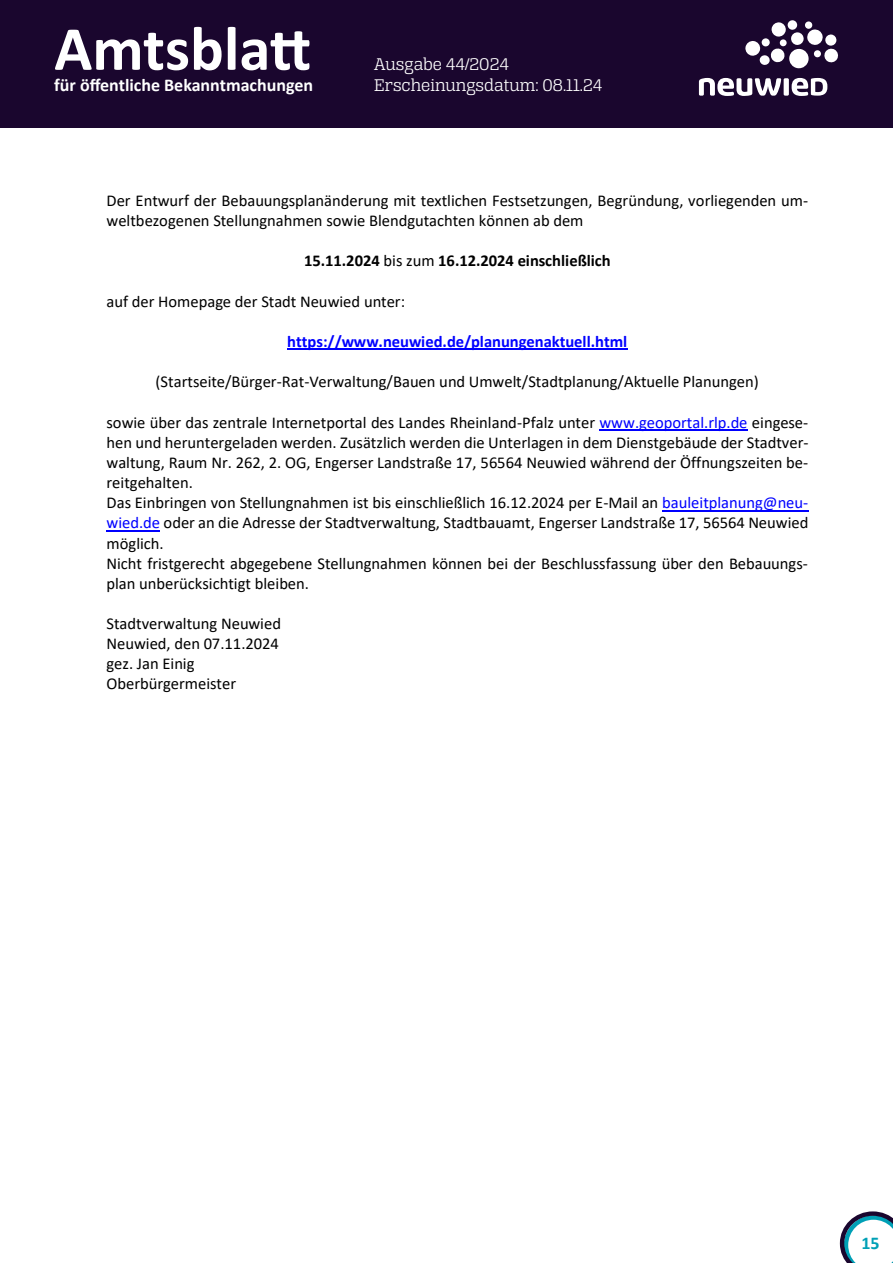
<style>
.page{position:relative;width:893px;height:1263px;background:#fff}
.page>*{position:absolute;margin:0;border:0;box-sizing:border-box;transform-origin:0 0}
.t1{font:700 63px "Calibri";color:#fff}
.t2{font:18px/21.6px "Alianza Slab 300";color:#fff}
.t3{font:700 18px "Calibri";color:#fff}
.t4{font:700 18px "Calibri";color:#00a0b6}
.t5{font:16.5px/20.1px "Calibri";color:#000}
.t6{font:700 16.5px "Calibri";letter-spacing:-.005em;color:#00f}
.t7{font:700 16.5px "Calibri";letter-spacing:.005em;color:#000}
.s1{font-weight:400}
.s2{color:#00f}
</style>
<div class="page">
<svg style="left:840px;top:1211px;width:53px;height:52px"></svg>
<div style="left:0;top:0;width:893px;height:128px;background:#1a062e"></div>
<svg style="left:745px;top:22px;width:93px;height:47px"></svg>
<div style="left:787px;top:20px;width:10px;height:10px;background:#fff;border-radius:50%"></div>
<svg style="left:699px;top:78px;width:128px;height:18px"></svg>
<hr style="left:287px;top:349px;width:340px;height:1px;background:#00f">
<hr style="left:600px;top:429px;width:148px;height:1px;background:#00f">
<hr style="left:662px;top:510px;width:146px;height:1px;background:#00f">
<hr style="left:106px;top:530px;width:54px;height:1px;background:#00f">
<h1 class="t1" style="left:54px;top:4px;width:258px">Amtsblatt</h1>
<p class="t3" style="left:54px;top:73px;width:260px">für öffentliche Bekanntmachungen</p>
<p class="t2" style="left:374px;top:53px;width:230px">Ausgabe 44/2024<br>Erscheinungsdatum: 08.11.24</p>
<p class="t5" style="left:106px;top:190px;width:703px">Der Entwurf der Bebauungsplanänderung mit textlichen Festsetzungen, Begründung, vorliegenden um&shy;weltbezogenen Stellungnahmen sowie Blendgutachten können ab dem</p>
<p class="t7" style="left:304px;top:249px;width:308px">15.11.2024 <span class="s1">bis zum</span> 16.12.2024 einschließlich</p>
<p class="t5" style="left:106px;top:291px;width:300px">auf der Homepage der Stadt Neuwied unter:</p>
<p class="t6" style="left:287px;top:330px;width:342px">https://www.neuwied.de/planungenaktuell.html</p>
<p class="t5" style="left:156px;top:371px;width:605px">(Startseite/Bürger-Rat-Verwaltung/Bauen und Umwelt/Stadtplanung/Aktuelle Planungen)</p>
<p class="t5" style="left:106px;top:412px;width:703px">sowie über das zentrale Internetportal des Landes Rheinland-Pfalz unter <span class="s2">www.geoportal.rlp.de</span> eingese&shy;hen und heruntergeladen werden. Zusätzlich werden die Unterlagen in dem Dienstgebäude der Stadtver&shy;waltung, Raum Nr. 262, 2. OG, Engerser Landstraße 17, 56564 Neuwied während der Öffnungszeiten be&shy;reitgehalten.<br>Das Einbringen von Stellungnahmen ist bis einschließlich 16.12.2024 per E-Mail an <span class="s2">bauleitplanung@neu&shy;wied.de</span> oder an die Adresse der Stadtverwaltung, Stadtbauamt, Engerser Landstraße 17, 56564 Neuwied möglich.<br>Nicht fristgerecht abgegebene Stellungnahmen können bei der Beschlussfassung über den Bebauungs&shy;plan unberücksichtigt bleiben.</p>
<p class="t5" style="left:106px;top:613px;width:176px">Stadtverwaltung Neuwied<br>Neuwied, den 07.11.2024 gez. Jan Einig<br>Oberbürgermeister</p>
<p class="t4" style="left:861px;top:1230px;width:20px">15</p>
</div>
